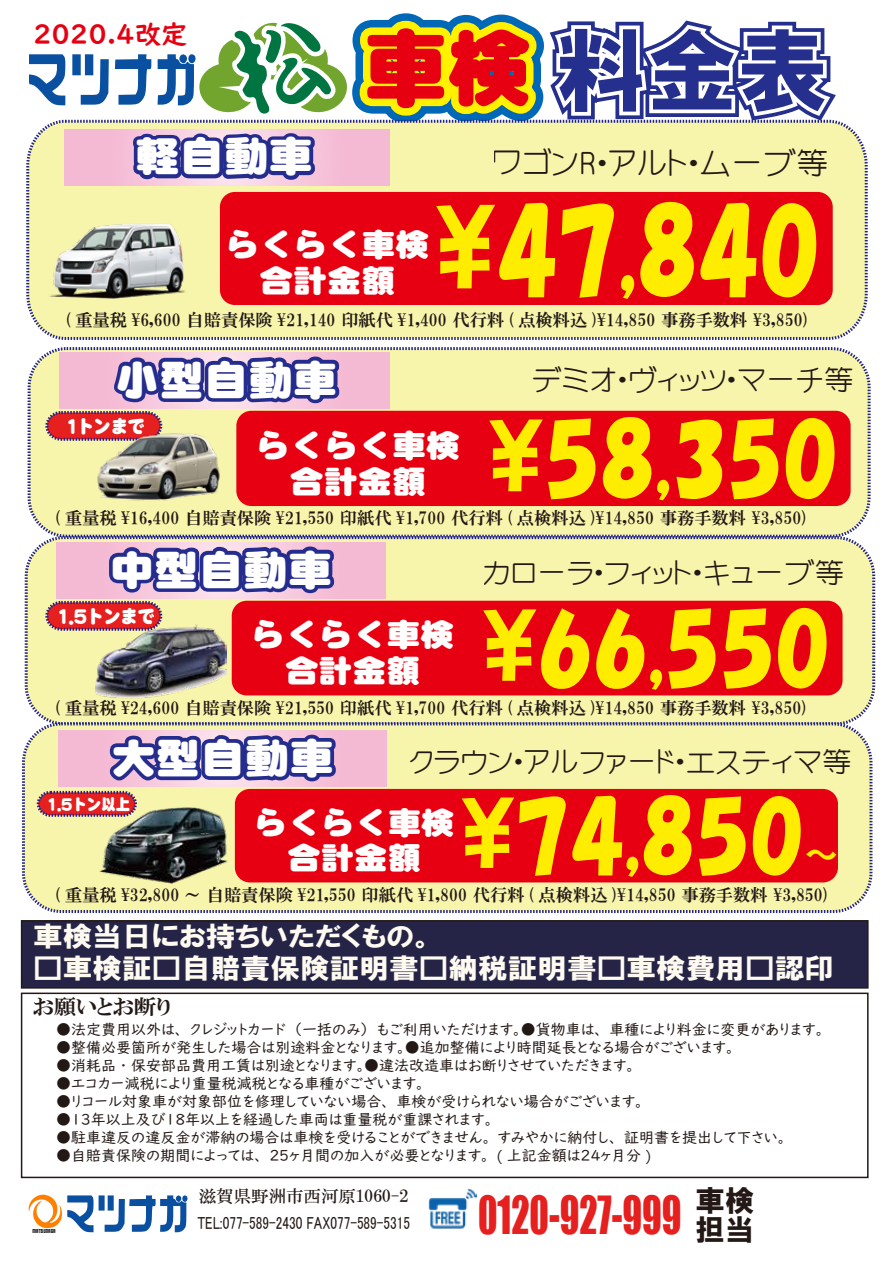
<style>
.page{position:relative;width:893px;height:1263px;background:#fff}
.page>*{position:absolute;margin:0;border:0;box-sizing:border-box;transform-origin:0 0}
.t1{font:103.8px "HGP Soei Kakupoptai";color:#feed00;scale:.91 1}
.t2{font:90.45px "HGP Soei Kakugothic UB";color:#242f8e}
.t3{font:89.25px "HGP Soei Kakupoptai";color:#feed00;scale:.96 1}
.t4{font:88.65px "HGP Soei Kakupoptai";color:#feed00;scale:.96 1}
.t5{font:87.6px "HGP Soei Kakupoptai";color:#feed00;scale:.96 1}
.t6{font:48.3px "Impact";color:#e61f1f;scale:.75 1}
.t7{font:41.4px "DF Maru Gothic UB WINP RKSJ H";color:#fff;scale:1.07 1}
.t8{font:35.1px "HGP Soei Kakupoptai";color:#feed00;scale:.96 1}
.t9{font:31.8px/35.7px "DF Maru Gothic UB WINP RKSJ H";color:#fff;text-align:center;scale:1.07 1}
.t10{font:31.65px/35.5px "DF Maru Gothic UB WINP RKSJ H";color:#fff;text-align:center;scale:1.07 1}
.t11{font:31.2px/35.1px "DF Maru Gothic UB WINP RKSJ H";color:#fff;text-align:center;scale:1.07 1}
.t12{font:29.85px "Yenti EGP Medium SJIS";color:#221815;scale:1.07 1}
.t13{font:29.4px/29.4px "HGP Soei Kakugothic UB";color:#221815}
.t14{font:27.6px "Yenti EGP Medium SJIS";color:#221815;scale:1.07 1}
.t15{font:27.6px "HGP Soei Kakugothic UB";color:#fefaf0;scale:1.07 1}
.t16{font:26.1px "UD Digi Kyokasho NK B";color:#e60012}
.t17{font:20.7px "HGP Mincho E";color:#221815;scale:1.07 1}
.t18{font:18.6px "DF Maru Gothic UB WINP RKSJ H";color:#fff;scale:.9 1}
.t19{font:17.55px "MS P Gothic";color:#221815;scale:.76 1}
.t20{font:17.25px "HGP Mincho E";color:#221815}
.t21{font:16.95px "HG Mincho B";color:#221815}
.t22{font:15.9px "DF Maru Gothic UB WINP RKSJ H";color:#fff;scale:.9 1}
.t23{font:15px "UD Digi Kyokasho NK R";color:#221815}
.t24{font:5.85px "Trek Classic Credits";color:#000;scale:1.07 1}
.s1{font-family:"DF Maru Gothic UB WINP RKSJ H";font-size:84.45px;color:#e60012}
</style>
<div class="page">
<svg style="left:29px;top:1195px;width:158px;height:37px"></svg>
<img style="left:428px;top:1188px;width:49px;height:41px">
<svg style="left:26px;top:125px;width:842px;height:215px;background:#efecad"></svg>
<div style="left:29px;top:349px;width:840px;height:187px;background:#f7f4ab;border-radius:38px"></div>
<div style="left:28px;top:347px;width:843px;height:191px;border:3px dashed #202388;border-radius:38px"></div>
<div style="left:26px;top:538px;width:848px;height:186px;background:#f7f4ab;border-radius:38px"></div>
<div style="left:25px;top:536px;width:850px;height:189px;border:3px dashed #202388;border-radius:38px"></div>
<div style="left:23px;top:724px;width:848px;height:187px;background:#f7f4ab;border-radius:38px"></div>
<div style="left:22px;top:722px;width:850px;height:191px;border:3px dashed #202388;border-radius:38px"></div>
<div style="left:21px;top:992px;width:848px;height:186px;background:#fff;border:2px solid #221815"></div>
<div style="left:60px;top:353px;width:330px;height:55px;background:#f5bad3"></div>
<div style="left:236px;top:411px;width:615px;height:95px;background:#e60012;border-radius:15px"></div>
<div style="left:21px;top:920px;width:848px;height:69px;background:#252447;border:2px solid #221815"></div>
<img style="left:97px;top:442px;width:123px;height:59px">
<svg style="left:44px;top:350px;width:302px;height:92px"></svg>
<div style="left:57px;top:543px;width:328px;height:55px;background:#f5bad3"></div>
<div style="left:232px;top:601px;width:611px;height:94px;background:#e60012;border-radius:15px"></div>
<svg style="left:44px;top:540px;width:297px;height:92px"></svg>
<div style="left:220px;top:192px;width:613px;height:113px;background:#e60012;border-radius:15px"></div>
<img style="left:44px;top:222px;width:152px;height:76px">
<img style="left:95px;top:606px;width:131px;height:93px">
<div style="left:58px;top:731px;width:329px;height:56px;background:#f5bad3"></div>
<div style="left:235px;top:789px;width:603px;height:93px;background:#e60012;border-radius:15px"></div>
<img style="left:99px;top:818px;width:143px;height:66px">
<svg style="left:35px;top:728px;width:307px;height:90px"></svg>
<svg style="left:29px;top:13px;width:818px;height:181px"></svg>
<h3 class="t16" style="left:33px;top:19px;width:156px">2020.4改定</h3>
<h3 class="t7" style="left:135px;top:136px;width:168px">軽自動車</h3>
<h2 class="t2" style="left:363px;top:25px;width:466px"><span class="s1">車検</span>料金表</h2>
<h3 class="t12" style="left:492px;top:148px;width:316px">ワゴンR・アルト・ムーブ等</h3>
<h3 class="t10" style="left:225px;top:227px;width:193px">らくらく車検合計金額</h3>
<h1 class="t1" style="left:435px;top:198px;width:424px">\47,840</h1>
<p class="t20" style="left:66px;top:311px;width:744px">( 重量税 \6,600 自賠責保険 \21,140 印紙代 \1,400 代行料 ( 点検料込 )\14,850 事務手数料 \3,850)</p>
<h3 class="t7" style="left:115px;top:359px;width:209px">小型自動車</h3>
<h3 class="t14" style="left:531px;top:366px;width:303px">デミオ・ヴィッツ・マーチ等</h3>
<h3 class="t9" style="left:255px;top:427px;width:193px">らくらく車検合計金額</h3>
<h3 class="t3" style="left:489px;top:413px;width:365px">\58,350</h3>
<p class="t18" style="left:64px;top:417px;width:91px">1トンまで</p>
<p class="t20" style="left:55px;top:509px;width:753px">( 重量税 \16,400 自賠責保険 \21,550 印紙代 \1,700 代行料 ( 点検料込 )\14,850 事務手数料 \3,850)</p>
<h3 class="t7" style="left:110px;top:549px;width:209px">中型自動車</h3>
<h3 class="t14" style="left:483px;top:559px;width:340px">カローラ・フィット・キューブ等</h3>
<h3 class="t10" style="left:251px;top:617px;width:192px">らくらく車検合計金額</h3>
<p class="t18" style="left:55px;top:607px;width:112px">1.5トンまで</p>
<h3 class="t4" style="left:483px;top:603px;width:363px">\66,550</h3>
<p class="t20" style="left:55px;top:699px;width:753px">( 重量税 \24,600 自賠責保険 \21,550 印紙代 \1,700 代行料 ( 点検料込 )\14,850 事務手数料 \3,850)</p>
<h3 class="t7" style="left:111px;top:737px;width:209px">大型自動車</h3>
<h3 class="t14" style="left:408px;top:748px;width:416px">クラウン・アルファード・エスティマ等</h3>
<h3 class="t11" style="left:254px;top:805px;width:190px">らくらく車検合計金額</h3>
<p class="t22" style="left:46px;top:796px;width:95px">1.5トン以上</p>
<h3 class="t5" style="left:461px;top:791px;width:359px">\74,850</h3>
<h3 class="t8" style="left:804px;top:837px;width:37px">～</h3>
<p class="t20" style="left:55px;top:886px;width:774px">( 重量税 \32,800 ～ 自賠責保険 \21,550 印紙代 \1,800 代行料 ( 点検料込 )\14,850 事務手数料 \3,850)</p>
<h3 class="t15" style="left:33px;top:923px;width:376px">車検当日にお持ちいただくもの。</h3>
<h3 class="t15" style="left:33px;top:954px;width:750px">□車検証□自賠責保険証明書□納税証明書□車検費用□認印</h3>
<h3 class="t17" style="left:33px;top:995px;width:130px">お願いとお断り</h3>
<p class="t23" style="left:56px;top:1021px;width:769px">●法定費用以外は、クレジットカード（一括のみ）もご利用いただけます。●貨物車は、車種により料金に変更があります。</p>
<p class="t23" style="left:56px;top:1039px;width:679px">●整備必要箇所が発生した場合は別途料金となります。●追加整備により時間延長となる場合がございます。</p>
<p class="t23" style="left:56px;top:1057px;width:579px">●消耗品・保安部品費用工賃は別途となります。●違法改造車はお断りさせていただきます。</p>
<p class="t23" style="left:56px;top:1075px;width:369px">●エコカー減税により重量税減税となる車種がございます。</p>
<p class="t23" style="left:56px;top:1093px;width:588px">●リコール対象車が対象部位を修理していない場合、車検が受けられない場合がございます。</p>
<p class="t23" style="left:56px;top:1111px;width:438px">●１３年以上及び１８年以上を経過した車両は重量税が重課されます。</p>
<p class="t23" style="left:56px;top:1129px;width:731px">●駐車違反の違反金が滞納の場合は車検を受けることができません。すみやかに納付し、証明書を提出して下さい。</p>
<p class="t23" style="left:56px;top:1147px;width:597px">●自賠責保険の期間によっては、２５ヶ月間の加入が必要となります。 ( 上記金額は２４ヶ月分 )</p>
<p class="t24" style="left:33px;top:1229px;width:23px">MATSUNAGA</p>
<p class="t21" style="left:199px;top:1187px;width:211px">滋賀県野洲市西河原1060-2</p>
<p class="t19" style="left:197px;top:1214px;width:281px">TEL:077-589-2430 FAX077-589-5315</p>
<h3 class="t6" style="left:478px;top:1177px;width:272px">0120-927-999</h3>
<h3 class="t13" style="left:696px;top:1185px;width:60px">車検担当</h3>
</div>
